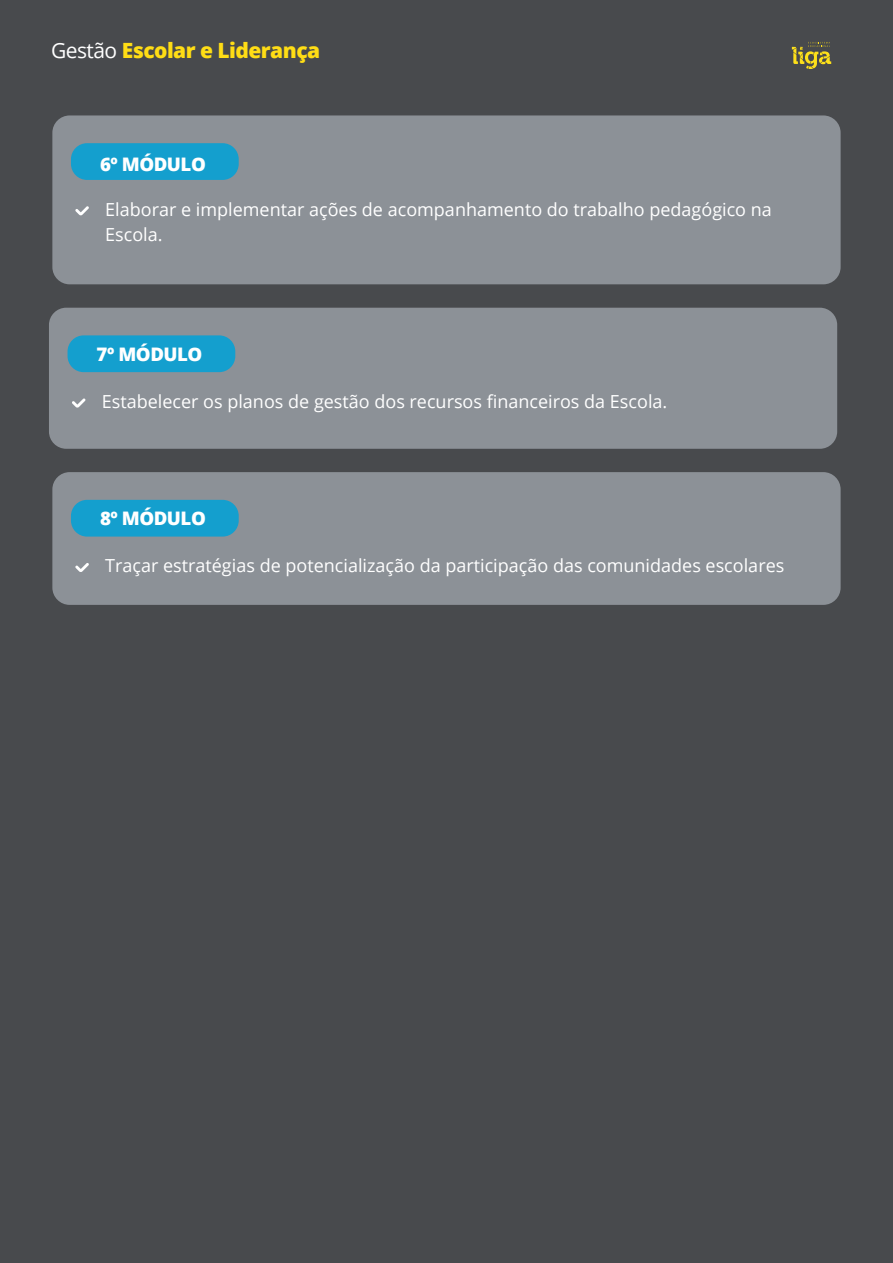
<style>
.page{position:relative;width:893px;height:1263px;background:#484a4d}
.page>*{position:absolute;margin:0;border:0;box-sizing:border-box;transform-origin:0 0}
.t1{font:800 21px "Open Sans";letter-spacing:-.025em;color:#ffdd15}
.t2{font:800 18.6px "Open Sans";letter-spacing:-.025em;color:#fff}
.t3{font:18px/25.5px "Open Sans";color:#fff}
.s1{font-weight:400;color:#fff}
</style>
<div class="page">
<div style="left:52px;top:472px;width:789px;height:133px;background:#8c9197;border-radius:17px"></div>
<div style="left:71px;top:500px;width:168px;height:37px;background:#149fce;border-radius:16px"></div>
<svg style="left:75px;top:563px;width:14px;height:9px"></svg>
<div style="left:52px;top:115px;width:789px;height:169px;background:#8c9197;border-radius:17px"></div>
<div style="left:71px;top:143px;width:168px;height:37px;background:#149fce;border-radius:16px"></div>
<svg style="left:75px;top:206px;width:14px;height:9px"></svg>
<div style="left:49px;top:308px;width:788px;height:141px;background:#8c9197;border-radius:17px"></div>
<div style="left:68px;top:335px;width:167px;height:37px;background:#149fce;border-radius:16px"></div>
<svg style="left:72px;top:398px;width:13px;height:10px"></svg>
<svg style="left:792px;top:42px;width:39px;height:27px"></svg>
<p class="t1" style="left:51px;top:34px;width:271px"><span class="s1">Gestão</span> Escolar e Liderança</p>
<p class="t2" style="left:100px;top:151px;width:107px">6º MÓDULO</p>
<p class="t3" style="left:105px;top:196px;width:668px">Elaborar e implementar ações de acompanhamento do trabalho pedagógico na<br>Escola.</p>
<p class="t2" style="left:97px;top:340px;width:107px">7º MÓDULO</p>
<p class="t3" style="left:102px;top:388px;width:567px">Estabelecer os planos de gestão dos recursos financeiros da Escola.</p>
<p class="t2" style="left:100px;top:504px;width:107px">8º MÓDULO</p>
<p class="t3" style="left:105px;top:553px;width:681px">Traçar estratégias de potencialização da participação das comunidades escolares</p>
</div>
